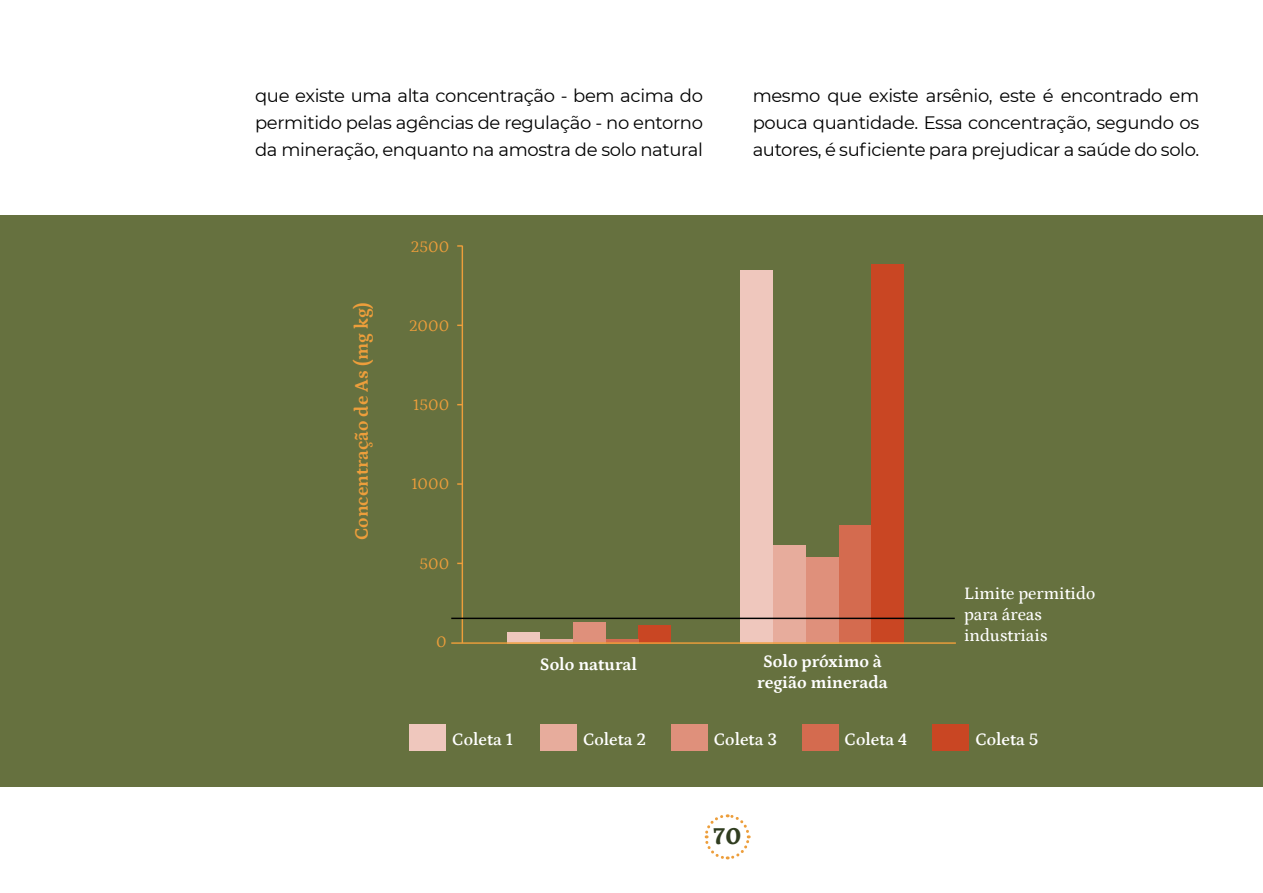
<style>
.page{position:relative;width:1263px;height:893px;background:#fff}
.page>*{position:absolute;margin:0;border:0;box-sizing:border-box;transform-origin:0 0}
.t1{font:800 24px "Petrona";color:#303d20}
.t2{font:700 18.75px "Petrona";color:#ed9e3b}
.t3{font:18px/27px "Montserrat";letter-spacing:-.02em;color:#000;text-align:justify}
.t4{font:700 17.4px/20.9px "Petrona";color:#fff;text-align:center}
.t5{font:500 17.4px/20.9px "Petrona";color:#fff}
.t6{font:600 17.4px "Petrona";color:#fff}
.t7{font:15.9px "Petrona";color:#ed9e3b}
</style>
<div class="page">
<svg style="left:704px;top:814px;width:47px;height:46px"></svg>
<div style="left:0;top:215px;width:1263px;height:572px;background:#66713f"></div>
<hr style="left:462px;top:246px;width:1px;height:397px;background:#ed9e3b">
<div style="left:740px;top:270px;width:33px;height:374px;background:#efc7bd"></div>
<div style="left:773px;top:545px;width:33px;height:99px;background:#e7ac9c"></div>
<div style="left:806px;top:558px;width:33px;height:86px;background:#df907b"></div>
<div style="left:839px;top:525px;width:32px;height:119px;background:#d46b4f"></div>
<div style="left:871px;top:264px;width:33px;height:380px;background:#c94623"></div>
<div style="left:638px;top:625px;width:33px;height:19px;background:#c94623"></div>
<div style="left:606px;top:639px;width:32px;height:5px;background:#d46b4f"></div>
<div style="left:573px;top:622px;width:33px;height:22px;background:#df907b"></div>
<div style="left:540px;top:639px;width:33px;height:5px;background:#e7ac9c"></div>
<div style="left:507px;top:633px;width:33px;height:11px;background:#efc7bd"></div>
<hr style="left:451px;top:618px;width:504px;height:1px;background:#000">
<hr style="left:451px;top:642px;width:505px;height:2px;background:#ed9e3b">
<div style="left:409px;top:724px;width:37px;height:27px;background:#efc7bd"></div>
<div style="left:540px;top:724px;width:37px;height:27px;background:#e7ac9c"></div>
<div style="left:671px;top:724px;width:37px;height:27px;background:#df907b"></div>
<div style="left:801px;top:724px;width:37px;height:27px;background:#d46b4f"></div>
<div style="left:932px;top:724px;width:37px;height:27px;background:#c94623"></div>
<p class="t3" style="left:255px;top:82px;width:449px">que existe uma alta concentração - bem acima do permitido pelas agências de regulação - no entorno da mineração, enquanto na amostra de solo natural</p>
<p class="t3" style="left:753px;top:82px;width:448px">mesmo que existe arsênio, este é encontrado em pouca quantidade. Essa concentração, segundo os autores, é suficiente para prejudicar a saúde do solo.</p>
<p class="t2" style="left:348px;top:540px;width:240px;rotate:-90deg">Concentração de As (mg kg)</p>
<p class="t7" style="left:411px;top:235px;width:40px">2500</p>
<p class="t7" style="left:409px;top:314px;width:42px">2000</p>
<p class="t7" style="left:413px;top:393px;width:37px">1500</p>
<p class="t7" style="left:411px;top:472px;width:39px">1000</p>
<p class="t7" style="left:419px;top:551px;width:31px">500</p>
<p class="t7" style="left:436px;top:629px;width:12px">0</p>
<p class="t4" style="left:540px;top:652px;width:99px">Solo natural</p>
<p class="t4" style="left:757px;top:649px;width:132px">Solo próximo à região minerada</p>
<p class="t5" style="left:964px;top:582px;width:133px">Limite permitido para áreas industriais</p>
<p class="t6" style="left:452px;top:726px;width:62px">Coleta 1</p>
<p class="t6" style="left:583px;top:726px;width:65px">Coleta 2</p>
<p class="t6" style="left:714px;top:726px;width:65px">Coleta 3</p>
<p class="t6" style="left:845px;top:726px;width:64px">Coleta 4</p>
<p class="t6" style="left:975px;top:726px;width:65px">Coleta 5</p>
<h1 class="t1" style="left:713px;top:818px;width:30px">70</h1>
</div>
